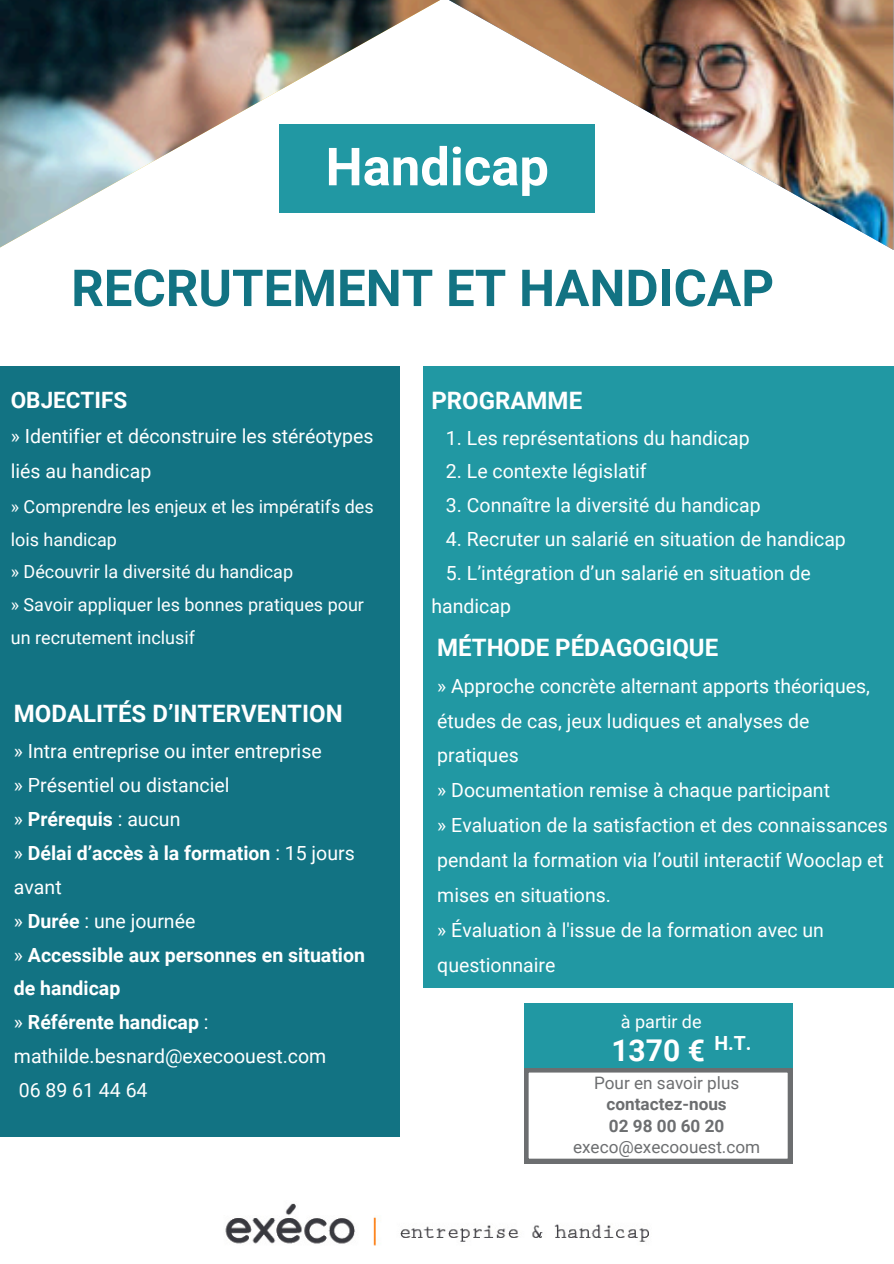
<style>
.page{position:relative;width:894px;height:1264px;background:#fff}
.page>*{position:absolute;margin:0;border:0;box-sizing:border-box;transform-origin:0 0}
.t1{font:700 52.5px "Roboto";color:#fff}
.t2{font:700 51px "Roboto";color:#127383}
.t3{font:700 30px "Roboto";color:#fff}
.t4{font:700 24px "Roboto";color:#fff}
.t5{font:700 22.5px "Roboto";color:#fff}
.t6{font:19.5px/34.8px "Roboto";color:#fff}
.t7{font:700 19.5px/33.8px "Roboto";color:#fff}
.t8{font:18px/32.7px "Roboto";color:#fff}
.t9{font:17.1px "Roboto";color:#6c6e70}
.t10{font:700 17.1px "Roboto";color:#6c6e70}
.s1{font-weight:400}
</style>
<div class="page">
<div style="left:0;top:366px;width:399px;height:771px;background:#127383"></div>
<div style="left:422px;top:366px;width:471px;height:621px;background:#2198a3"></div>
<img style="left:225px;top:1203px;width:424px;height:43px">
<div style="left:524px;top:1002px;width:268px;height:66px;background:#2198a3"></div>
<svg style="left:524px;top:1068px;width:267px;height:95px"></svg>
<div style="left:279px;top:124px;width:316px;height:89px;background:#2198a3"></div>
<img style="left:0;top:0;width:440px;height:248px">
<img style="left:449px;top:0;width:444px;height:250px">
<p class="t1" style="left:325px;top:137px;width:225px">Handicap</p>
<h1 class="t2" style="left:71px;top:259px;width:704px">RECRUTEMENT ET HANDICAP</h1>
<h5 class="t5" style="left:11px;top:387px;width:118px">OBJECTIFS</h5>
<h5 class="t6" style="left:11px;top:419px;width:364px">» Identifier et déconstruire les stéréotypes liés au handicap</h5>
<h5 class="t8" style="left:11px;top:490px;width:364px">» Comprendre les enjeux et les impératifs des lois handicap<br>» Découvrir la diversité du handicap<br>» Savoir appliquer les bonnes pratiques pour un recrutement inclusif</h5>
<p class="t4" style="left:14px;top:700px;width:330px">MODALITÉS D’INTERVENTION</p>
<p class="t6" style="left:14px;top:734px;width:309px;line-height:33.8px">» Intra entreprise ou inter entreprise » Présentiel ou distanciel</p>
<h2 class="t7" style="left:14px;top:803px;width:352px"><span class="s1">»</span> Prérequis <span class="s1">: aucun<br>»</span> Délai d’accès à la formation <span class="s1">: 15 jours avant<br>»</span> Durée <span class="s1">: une journée<br>»</span> Accessible aux personnes en situation de handicap<br><span class="s1">»</span> Référente handicap <span class="s1">: mathilde.besnard@execoouest.com<br>06 89 61 44 64</span></h2>
<p class="t4" style="left:431px;top:386px;width:152px">PROGRAMME</p>
<p class="t6" style="left:446px;top:420px;width:305px">1. Les représentations du handicap</p>
<p class="t6" style="left:446px;top:454px;width:202px">2. Le contexte législatif</p>
<p class="t6" style="left:446px;top:488px;width:316px">3. Connaître la diversité du handicap</p>
<p class="t6" style="left:446px;top:522px;width:401px">4. Recruter un salarié en situation de handicap</p>
<p class="t6" style="left:431px;top:556px;width:381px;line-height:33.8px;text-indent:15px">5. L’intégration d’un salarié en situation de handicap</p>
<h5 class="t4" style="left:437px;top:633px;width:282px">MÉTHODE PÉDAGOGIQUE</h5>
<h5 class="t6" style="left:437px;top:668px;width:452px">» Approche concrète alternant apports théoriques, études de cas, jeux ludiques et analyses de pratiques<br>» Documentation remise à chaque participant<br>» Evaluation de la satisfaction et des connaissances pendant la formation via l’outil interactif Wooclap et mises en situations.<br>» Évaluation à l'issue de la formation avec un questionnaire</h5>
<h5 class="t8" style="left:620px;top:1005px;width:82px">à partir de</h5>
<h5 class="t3" style="left:611px;top:1033px;width:95px">1370 €</h5>
<h4 class="t7" style="left:714px;top:1026px;width:39px">H.T.</h4>
<h3 class="t9" style="left:594px;top:1073px;width:147px">Pour en savoir plus</h3>
<p class="t10" style="left:606px;top:1094px;width:122px">contactez-nous</p>
<p class="t10" style="left:608px;top:1115px;width:117px">02 98 00 60 20</p>
<p class="t9" style="left:573px;top:1137px;width:189px">execo@execoouest.com</p>
</div>
